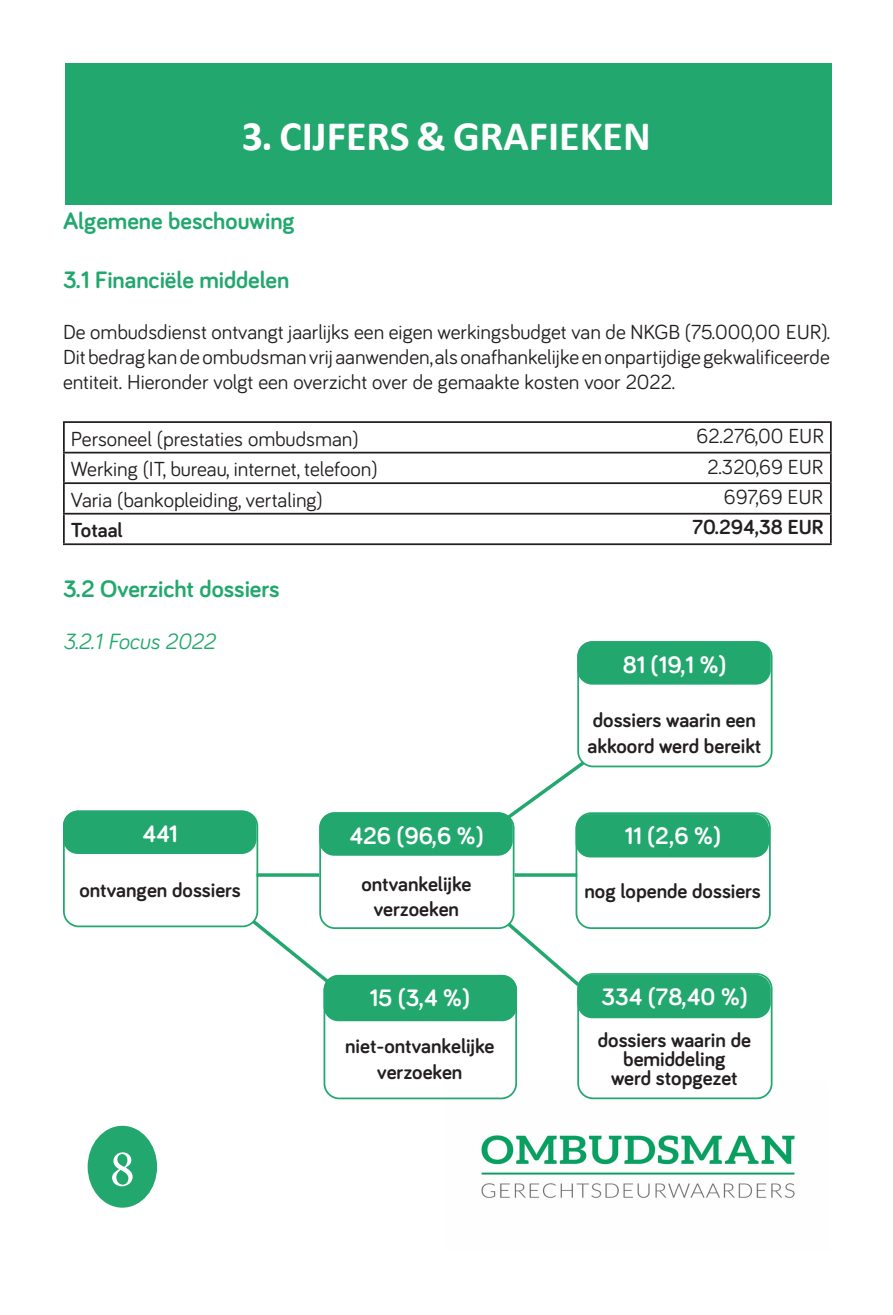
<style>
.page{position:relative;width:893px;height:1315px;background:#fff}
.page>*{position:absolute;margin:0;border:0;box-sizing:border-box;transform-origin:0 0}
.t1{font:52.5px "Minion Pro";color:#fff}
.t2{font:700 42px "Calibri";color:#fff}
.Algemene_tekst{font:700 24.5px "Bariol";color:#22a86e}
.Algemene_tekst-2{font:700 24.5px "Bariol";color:#fff}
.Algemene_tekst-3{font:italic 22.75px "Bariol";color:#22a86e}
.Algemene_tekst-4{font:21px/25.2px "Bariol";color:#231f20;text-align:justify}
.Algemene_tekst-5{font:700 21px "Bariol";color:#231f20}
</style>
<div class="page">
<img style="left:446px;top:1081px;width:349px;height:117px">
<div style="left:88px;top:1125px;width:69px;height:82px;background:#22a86e;border-radius:50%"></div>
<hr style="left:63px;top:421px;width:769px;height:2px;background:#231f20">
<hr style="left:63px;top:423px;width:2px;height:29px;background:#231f20">
<hr style="left:830px;top:423px;width:2px;height:29px;background:#231f20">
<hr style="left:63px;top:452px;width:769px;height:1px;background:#231f20">
<hr style="left:63px;top:453px;width:2px;height:29px;background:#231f20">
<hr style="left:830px;top:453px;width:2px;height:29px;background:#231f20">
<hr style="left:63px;top:482px;width:769px;height:2px;background:#231f20">
<hr style="left:63px;top:484px;width:2px;height:29px;background:#231f20">
<hr style="left:830px;top:484px;width:2px;height:29px;background:#231f20">
<hr style="left:63px;top:513px;width:769px;height:1px;background:#231f20">
<hr style="left:63px;top:514px;width:2px;height:29px;background:#231f20">
<hr style="left:830px;top:514px;width:2px;height:29px;background:#231f20">
<hr style="left:63px;top:543px;width:769px;height:2px;background:#231f20">
<div style="left:324px;top:975px;width:193px;height:46px;background:#22a86e;border-radius:15px"></div>
<div style="left:324px;top:975px;width:193px;height:124px;border:2px solid #22a86e;border-radius:15px"></div>
<div style="left:63px;top:810px;width:193px;height:44px;background:#22a86e;border-radius:15px"></div>
<div style="left:63px;top:810px;width:195px;height:117px;border:2px solid #22a86e;border-radius:15px"></div>
<div style="left:577px;top:975px;width:194px;height:43px;background:#22a86e;border-radius:15px"></div>
<div style="left:577px;top:973px;width:195px;height:126px;border:2px solid #22a86e;border-radius:15px"></div>
<div style="left:577px;top:641px;width:194px;height:43px;background:#22a86e;border-radius:15px"></div>
<div style="left:577px;top:641px;width:195px;height:126px;border:2px solid #22a86e;border-radius:15px"></div>
<div style="left:576px;top:814px;width:193px;height:43px;background:#22a86e;border-radius:15px"></div>
<div style="left:576px;top:812px;width:195px;height:117px;border:2px solid #22a86e;border-radius:15px"></div>
<div style="left:319px;top:812px;width:194px;height:43px;background:#22a86e;border-radius:15px"></div>
<div style="left:319px;top:812px;width:195px;height:117px;border:2px solid #22a86e;border-radius:15px"></div>
<svg style="left:256px;top:873px;width:63px;height:4px"></svg>
<svg style="left:514px;top:873px;width:63px;height:4px"></svg>
<svg style="left:500px;top:758px;width:88px;height:66px"></svg>
<svg style="left:504px;top:919px;width:79px;height:70px"></svg>
<svg style="left:249px;top:916px;width:83px;height:70px"></svg>
<div style="left:65px;top:63px;width:766px;height:141px;background:#22a86e"></div>
<p class="t2" style="left:242px;top:106px;width:410px">3. CIJFERS &amp; GRAFIEKEN</p>
<p class="Algemene_tekst" style="left:63px;top:204px;width:233px">Algemene beschouwing</p>
<p class="Algemene_tekst" style="left:63px;top:263px;width:228px">3.1 Financiële middelen</p>
<p class="Algemene_tekst-4" style="left:63px;top:318px;width:768px">De ombudsdienst ontvangt jaarlijks een eigen werkingsbudget van de NKGB (75.000,00 EUR).<br>Dit bedrag kan de ombudsman vrij aanwenden, als onafhankelijke en onpartijdige gekwalificeerde entiteit. Hieronder volgt een overzicht over de gemaakte kosten voor 2022.</p>
<p class="Algemene_tekst-4" style="left:71px;top:425px;width:289px">Personeel (prestaties ombudsman)</p>
<p class="Algemene_tekst-4" style="left:71px;top:455px;width:308px">Werking (IT, bureau, internet, telefoon)</p>
<p class="Algemene_tekst-4" style="left:71px;top:486px;width:253px">Varia (bankopleiding, vertaling)</p>
<p class="Algemene_tekst-5" style="left:71px;top:516px;width:53px">Totaal</p>
<p class="Algemene_tekst-4" style="left:696px;top:423px;width:129px">62.276,00 EUR</p>
<p class="Algemene_tekst-4" style="left:707px;top:453px;width:117px">2.320,69 EUR</p>
<p class="Algemene_tekst-4" style="left:724px;top:483px;width:101px">697,69 EUR</p>
<p class="Algemene_tekst-5" style="left:693px;top:513px;width:132px">70.294,38 EUR</p>
<p class="Algemene_tekst" style="left:63px;top:572px;width:218px">3.2 Overzicht dossiers</p>
<p class="Algemene_tekst-3" style="left:63px;top:626px;width:154px">3.2.1 Focus 2022</p>
<p class="Algemene_tekst-2" style="left:143px;top:817px;width:37px">441</p>
<p class="Algemene_tekst-5" style="left:79px;top:875px;width:163px">ontvangen dossiers</p>
<p class="t1" style="left:110px;top:1133px;width:27px">8</p>
<p class="Algemene_tekst-2" style="left:349px;top:819px;width:135px">426 (96,6 %)</p>
<p class="Algemene_tekst-5" style="left:361px;top:869px;width:112px">ontvankelijke</p>
<p class="Algemene_tekst-5" style="left:374px;top:894px;width:87px">verzoeken</p>
<p class="Algemene_tekst-2" style="left:370px;top:981px;width:101px">15 (3,4 %)</p>
<p class="Algemene_tekst-5" style="left:345px;top:1032px;width:151px">niet-ontvankelijke</p>
<p class="Algemene_tekst-5" style="left:377px;top:1057px;width:87px">verzoeken</p>
<p class="Algemene_tekst-2" style="left:623px;top:648px;width:105px">81 (19,1 %)</p>
<p class="Algemene_tekst-5" style="left:593px;top:706px;width:165px">dossiers waarin een</p>
<p class="Algemene_tekst-5" style="left:588px;top:731px;width:175px">akkoord werd bereikt</p>
<p class="Algemene_tekst-2" style="left:625px;top:819px;width:98px">11 (2,6 %)</p>
<p class="Algemene_tekst-5" style="left:584px;top:877px;width:178px">nog lopende dossiers</p>
<p class="Algemene_tekst-2" style="left:601px;top:979px;width:148px">334 (78,40 %)</p>
<p class="Algemene_tekst-5" style="left:598px;top:1025px;width:155px">dossiers waarin de</p>
<p class="Algemene_tekst-5" style="left:623px;top:1044px;width:104px">bemiddeling</p>
<p class="Algemene_tekst-5" style="left:611px;top:1063px;width:128px">werd stopgezet</p>
</div>
